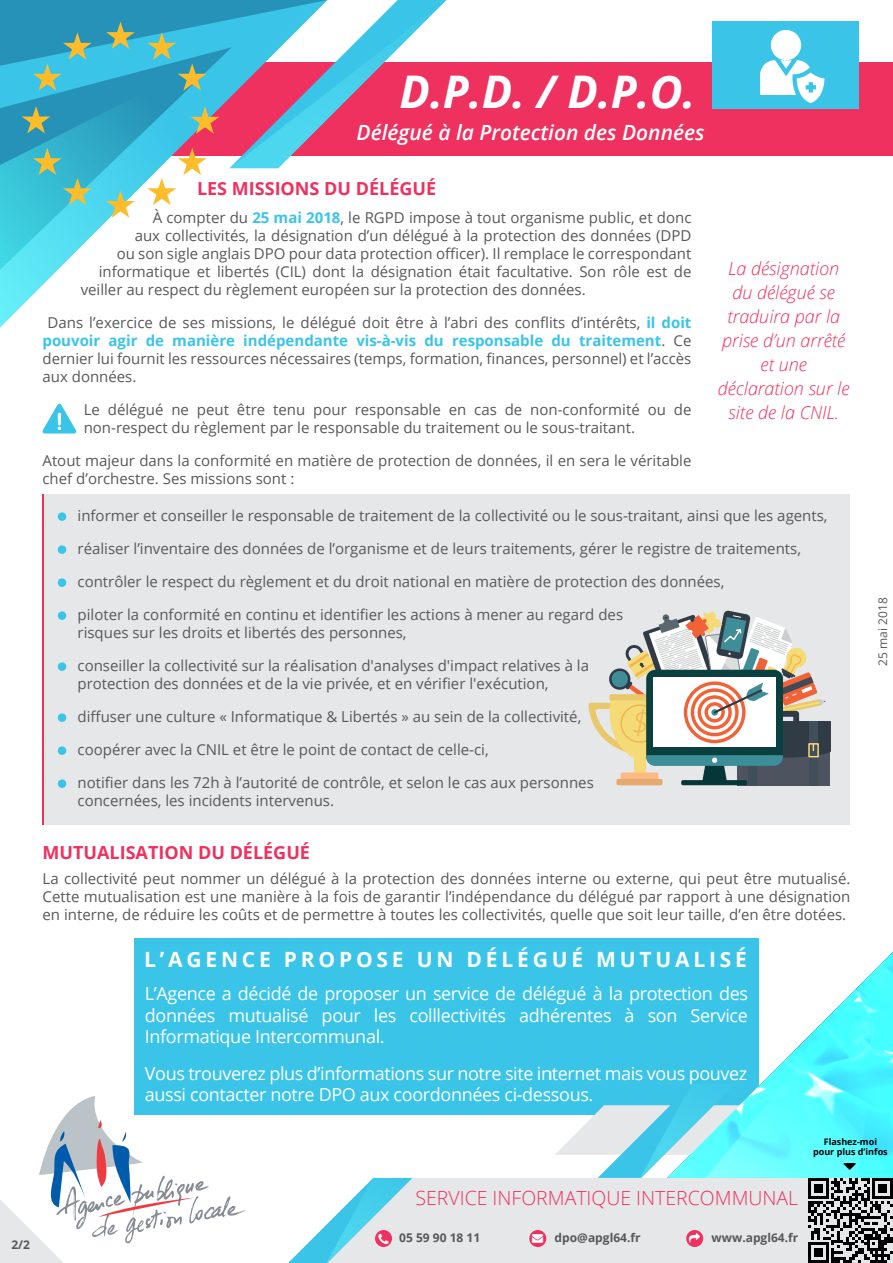
<style>
.page{position:relative;width:893px;height:1263px;background:#fff}
.page>*{position:absolute;margin:0;border:0;box-sizing:border-box;transform-origin:0 0}
.t1{font:italic 700 45px "Open Sans";color:#fff}
.t2{font:italic 300 32.55px "Open Sans";color:#f2b54a}
.t3{font:700 21px "Open Sans";letter-spacing:.18em;color:#fff}
.t4{font:italic 600 21px "Open Sans";color:#fff}
.t5{font:300 19.5px "Open Sans";color:#ee315e}
.t6{font:18px/21.6px "Open Sans";letter-spacing:-.02em;color:#fff;text-align:justify}
.t7{font:italic 300 18px/24px "Open Sans";color:#ee315e;text-align:center}
.t8{font:700 18px "Open Sans";color:#ee315e}
.t9{font:15px/18px "Open Sans";color:#57585a}
.t10{font:700 12px "Open Sans";color:#57585a}
.t11{font:12px "Open Sans";color:#57585a}
.t12{font:700 9px/10.8px "Open Sans";color:#000001;text-align:center}
.s1{font-weight:700;color:#3ac4e8}
.s2{color:#fff}
</style>
<div class="page">
<div style="left:0;top:62px;width:893px;height:94px;background:#ee315e"></div>
<div style="left:712px;top:21px;width:147px;height:88px;background:#3ac4e8"></div>
<svg style="left:760px;top:30px;width:65px;height:73px"></svg>
<svg style="left:0;top:218px;width:110px;height:109px"></svg>
<svg style="left:0;top:0;width:446px;height:218px"></svg>
<svg style="left:42px;top:403px;width:35px;height:30px"></svg>
<div style="left:43px;top:494px;width:807px;height:330px;background:#e6e7e9"></div>
<hr style="left:43px;top:494px;width:1px;height:330px;background:#ee315e">
<div style="left:58px;top:512px;width:8px;height:9px;background:#3ac4e8;border-radius:50%"></div>
<div style="left:58px;top:545px;width:8px;height:9px;background:#3ac4e8;border-radius:50%"></div>
<div style="left:58px;top:578px;width:8px;height:9px;background:#3ac4e8;border-radius:50%"></div>
<div style="left:58px;top:611px;width:8px;height:9px;background:#3ac4e8;border-radius:50%"></div>
<div style="left:58px;top:662px;width:8px;height:9px;background:#3ac4e8;border-radius:50%"></div>
<div style="left:58px;top:713px;width:8px;height:9px;background:#3ac4e8;border-radius:50%"></div>
<div style="left:737px;top:721px;width:92px;height:64px;background:#4d545f"></div>
<div style="left:748px;top:721px;width:9px;height:64px;background:#404f59"></div>
<div style="left:809px;top:721px;width:9px;height:64px;background:#404f59"></div>
<div style="left:616px;top:779px;width:46px;height:6px;background:#e5aa71;border-radius:2px"></div>
<div style="left:681px;top:780px;width:66px;height:5px;background:#073638;border-radius:2px"></div>
<svg style="left:588px;top:610px;width:243px;height:171px"></svg>
<div style="left:58px;top:746px;width:8px;height:9px;background:#3ac4e8;border-radius:50%"></div>
<div style="left:58px;top:779px;width:8px;height:9px;background:#3ac4e8;border-radius:50%"></div>
<div style="left:134px;top:938px;width:624px;height:177px;background:#3ac4e8"></div>
<div style="left:412px;top:1178px;width:143px;height:85px;background:#e6e7e9"></div>
<div style="left:529px;top:1230px;width:17px;height:17px;background:#ee315e;border-radius:50%"></div>
<svg style="left:0;top:1096px;width:246px;height:167px"></svg>
<svg style="left:288px;top:1178px;width:124px;height:85px"></svg>
<svg style="left:555px;top:952px;width:338px;height:311px"></svg>
<h1 class="t1" style="left:400px;top:60px;width:297px">D.P.D. / D.P.O.</h1>
<h3 class="t4" style="left:357px;top:118px;width:349px">Délégué à la Protection des Données</h3>
<p class="t8" style="left:197px;top:176px;width:241px">LES MISSIONS DU DÉLÉGUÉ</p>
<p class="t9" style="left:153px;top:208px;width:540px">À compter du <span class="s1">25 mai 2018</span>, le RGPD impose à tout organisme public, et donc</p>
<p class="t9" style="left:135px;top:226px;width:558px">aux collectivités, la désignation d’un délégué à la protection des données (DPD</p>
<p class="t9" style="left:117px;top:244px;width:576px">ou son sigle anglais DPO pour data protection officer). Il remplace le correspondant</p>
<p class="t9" style="left:99px;top:262px;width:594px">informatique et libertés (CIL) dont la désignation était facultative. Son rôle est de</p>
<p class="t9" style="left:81px;top:280px;width:507px">veiller au respect du règlement européen sur la protection des données.</p>
<p class="t9" style="left:43px;top:313px;width:650px;text-align:justify;text-indent:5px">Dans l’exercice de ses missions, le délégué doit être à l’abri des conflits d’intérêts, <span class="s1">il doit pouvoir agir de manière indépendante vis-à-vis du responsable du traitement</span>. Ce dernier lui fournit les ressources nécessaires (temps, formation, finances, personnel) et l’accès aux données.</p>
<p class="t9" style="left:84px;top:400px;width:609px">Le délégué ne peut être tenu pour responsable en cas de non-conformité ou de non-respect du règlement par le responsable du traitement ou le sous-traitant.</p>
<p class="t9" style="left:43px;top:451px;width:650px">Atout majeur dans la conformité en matière de protection de données, il en sera le véritable chef d’orchestre. Ses missions sont :</p>
<p class="t7" style="left:718px;top:256px;width:133px">La désignation du délégué se traduira par la prise d’un arrêté et une déclaration sur le site de la CNIL.</p>
<p class="t9" style="left:78px;top:506px;width:752px">informer et conseiller le responsable de traitement de la collectivité ou le sous-traitant, ainsi que les agents,</p>
<p class="t9" style="left:78px;top:539px;width:725px">réaliser l’inventaire des données de l’organisme et de leurs traitements, gérer le registre de traitements,</p>
<p class="t9" style="left:78px;top:572px;width:648px">contrôler le respect du règlement et du droit national en matière de protection des données,</p>
<p class="t9" style="left:78px;top:605px;width:547px">piloter la conformité en continu et identifier les actions à mener au regard des risques sur les droits et libertés des personnes,</p>
<p class="t9" style="left:78px;top:656px;width:513px">conseiller la collectivité sur la réalisation d'analyses d'impact relatives à la protection des données et de la vie privée, et en vérifier l'exécution,</p>
<p class="t9" style="left:78px;top:707px;width:505px">diffuser une culture « Informatique &amp; Libertés » au sein de la collectivité,</p>
<p class="t9" style="left:78px;top:740px;width:413px">coopérer avec la CNIL et être le point de contact de celle-ci,</p>
<p class="t9" style="left:78px;top:773px;width:518px">notifier dans les 72h à l’autorité de contrôle, et selon le cas aux personnes concernées, les incidents intervenus.</p>
<h2 class="t2" style="left:631px;top:700px;width:19px">$</h2>
<p class="t8" style="left:43px;top:839px;width:269px">MUTUALISATION DU DÉLÉGUÉ</p>
<p class="t9" style="left:43px;top:869px;width:809px;text-align:justify">La collectivité peut nommer un délégué à la protection des données interne ou externe, qui peut être mutualisé.<br>Cette mutualisation est une manière à la fois de garantir l’indépendance du délégué par rapport à une désignation en interne, de réduire les coûts et de permettre à toutes les collectivités, quelle que soit leur taille, d’en être dotées.</p>
<h3 class="t3" style="left:144px;top:944px;width:604px">L’AGENCE PROPOSE UN DÉLÉGUÉ MUTUALISÉ</h3>
<p class="t6" style="left:145px;top:982px;width:605px">L’Agence a décidé de proposer un service de délégué à la protection des données mutualisé pour les colllectivités adhérentes à son Service Informatique Intercommunal.</p>
<p class="t6" style="left:145px;top:1062px;width:604px">Vous trouverez plus d’informations sur notre site internet mais vous pouvez aussi contacter notre DPO aux coordonnées ci-dessous.</p>
<p class="t11" style="left:874px;top:666px;width:70px;rotate:-90deg">25 mai 2018</p>
<p class="t10" style="left:11px;top:1236px;width:20px">2/2</p>
<h3 class="t5" style="left:415px;top:1184px;width:384px">SERVICE INFORMATIQUE INTERCOMMUNAL</h3>
<p class="t10" style="left:399px;top:1229px;width:82px">05 59 90 18 11</p>
<p class="t10" style="left:532px;top:1229px;width:110px"><span class="s2">→</span> dpo@apgl64.fr</p>
<p class="t10" style="left:711px;top:1229px;width:88px">www.apgl64.fr</p>
<p class="t12" style="left:813px;top:1136px;width:76px">Flashez-moi pour plus d’infos</p>
</div>
